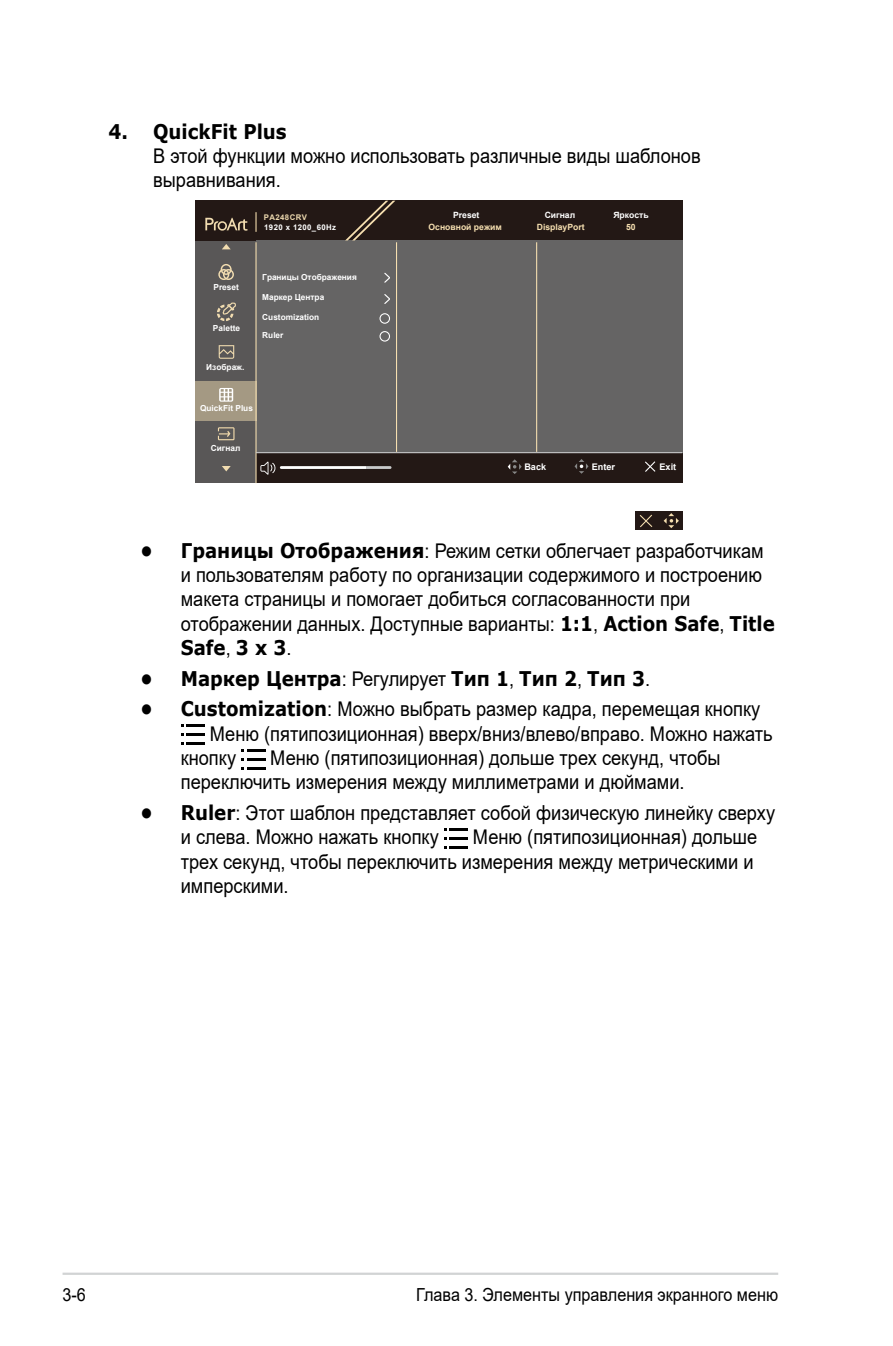
<style>
.page{position:relative;width:893px;height:1346px;background:#fff}
.page>*{position:absolute;margin:0;border:0;box-sizing:border-box;transform-origin:0 0}
.t1{font:20.25px/24.3px "Arial";color:#000;scale:.9 1}
.t2{font:700 20.25px "Verdana";color:#000;scale:.9 1}
.t3{font:18px "Arial";color:#000;scale:.9 1}
.t4{font:700 9px "Arial";color:#fff}
.t5{font:700 8.55px "Arial";color:#f6dfb0}
.t6{font:700 8.55px "Arial";color:#fff}
.t7{font:700 8.33px/17.8px "Arial";color:#fff}
.t8{font:700 7.88px "Arial";letter-spacing:.05em;color:#fff}
.t9{font:700 7.88px "Arial";letter-spacing:.05em;color:#ecd8ae}
.s1{font-family:"Verdana";font-weight:700}
.s2{font-family:"Arial";font-weight:400}
</style>
<div class="page">
<hr style="left:63px;top:1272px;width:715px;height:3px;background:#d1d3d4">
<div style="left:635px;top:511px;width:47px;height:18px;background:#231815"></div>
<svg style="left:640px;top:515px;width:12px;height:12px"></svg>
<svg style="left:664px;top:513px;width:15px;height:15px"></svg>
<div style="left:195px;top:241px;width:61px;height:242px;background:#595757"></div>
<div style="left:195px;top:200px;width:487px;height:41px;background:#231815"></div>
<div style="left:256px;top:453px;width:426px;height:30px;background:#231815"></div>
<div style="left:256px;top:241px;width:426px;height:212px;background:#656464"></div>
<svg style="left:345px;top:201px;width:50px;height:39px"></svg>
<hr style="left:255px;top:212px;width:2px;height:20px;background:#f6dfb0">
<hr style="left:396px;top:242px;width:1px;height:210px;background:#f6dfb0">
<hr style="left:255px;top:242px;width:2px;height:241px;background:#f6dfb0">
<hr style="left:536px;top:242px;width:1px;height:210px;background:#f6dfb0">
<hr style="left:256px;top:452px;width:426px;height:1px;background:#c8c9ca">
<svg style="left:260px;top:461px;width:131px;height:14px"></svg>
<svg style="left:205px;top:218px;width:43px;height:13px"></svg>
<svg style="left:645px;top:461px;width:11px;height:11px"></svg>
<svg style="left:508px;top:459px;width:14px;height:15px"></svg>
<svg style="left:574px;top:459px;width:14px;height:15px"></svg>
<svg style="left:222px;top:466px;width:9px;height:5px"></svg>
<svg style="left:222px;top:244px;width:9px;height:5px"></svg>
<svg style="left:218px;top:264px;width:16px;height:16px"></svg>
<svg style="left:217px;top:303px;width:19px;height:18px"></svg>
<svg style="left:219px;top:345px;width:15px;height:14px"></svg>
<svg style="left:384px;top:294px;width:6px;height:10px"></svg>
<svg style="left:384px;top:273px;width:6px;height:10px"></svg>
<div style="left:195px;top:381px;width:61px;height:39px;background:#a49983"></div>
<svg style="left:219px;top:388px;width:14px;height:14px"></svg>
<svg style="left:218px;top:427px;width:17px;height:13px"></svg>
<svg style="left:379px;top:331px;width:11px;height:11px"></svg>
<svg style="left:379px;top:313px;width:11px;height:11px"></svg>
<svg style="left:181px;top:725px;width:24px;height:2px"></svg>
<svg style="left:181px;top:734px;width:24px;height:2px"></svg>
<svg style="left:181px;top:743px;width:24px;height:2px"></svg>
<svg style="left:241px;top:749px;width:24px;height:2px"></svg>
<svg style="left:241px;top:758px;width:24px;height:2px"></svg>
<svg style="left:241px;top:767px;width:24px;height:2px"></svg>
<hr style="left:450px;top:828px;width:18px;height:3px;background:#000">
<hr style="left:450px;top:837px;width:18px;height:3px;background:#000">
<hr style="left:450px;top:846px;width:18px;height:3px;background:#000">
<p class="t2" style="left:108px;top:117px;width:200px">4. QuickFit Plus</p>
<p class="t1" style="left:153px;top:143px;width:610px">В этой функции можно использовать различные виды шаблонов выравнивания.</p>
<p class="t6" style="left:453px;top:209px;width:28px">Preset</p>
<p class="t5" style="left:429px;top:221px;width:75px">Основной режим</p>
<p class="t6" style="left:545px;top:209px;width:32px">Сигнал</p>
<p class="t5" style="left:537px;top:221px;width:49px">DisplayPort</p>
<p class="t6" style="left:613px;top:209px;width:37px">Яpкocть</p>
<p class="t5" style="left:626px;top:221px;width:11px">50</p>
<p class="t9" style="left:264px;top:212px;width:45px">PA248CRV</p>
<p class="t8" style="left:264px;top:222px;width:73px">1920 x 1200_60Hz</p>
<p class="t7" style="left:214px;top:278px;width:27px">Preset</p>
<p class="t7" style="left:213px;top:319px;width:29px">Palette</p>
<p class="t7" style="left:206px;top:359px;width:40px">Изображ.</p>
<p class="t7" style="left:262px;top:269px;width:96px">Границы Отображения</p>
<p class="t7" style="left:262px;top:289px;width:63px">Маркер Центра</p>
<p class="t7" style="left:262px;top:309px;width:58px">Customization<br>Ruler</p>
<p class="t7" style="left:200px;top:399px;width:54px">QuickFit Plus</p>
<p class="t7" style="left:211px;top:439px;width:31px">Сигнал</p>
<p class="t4" style="left:524px;top:461px;width:23px">Back</p>
<p class="t4" style="left:592px;top:461px;width:25px">Enter</p>
<p class="t4" style="left:659px;top:461px;width:18px">Exit</p>
<p class="t1" style="left:181px;top:538px;width:662px;text-indent:-40px"><span class="s1">• Границы Отображения</span>: Режим сетки облегчает разработчикам и пользователям работу по организации содержимого и построению макета страницы и помогает добиться согласованности при отображении данных. Доступные варианты: <span class="s1">1:1</span>, <span class="s1">Action Safe</span>, <span class="s1">Title</span></p>
<p class="t2" style="left:181px;top:633px;width:124px">Safe<span class="s2">,</span> 3 x 3<span class="s2">.</span></p>
<p class="t2" style="left:140px;top:664px;width:568px">• Маркер Центра<span class="s2">: Регулирует</span> Тип 1<span class="s2">,</span> Тип 2<span class="s2">,</span> Тип 3<span class="s2">.</span></p>
<p class="t1" style="left:140px;top:697px;width:690px"><span class="s1">• Customization</span>: Можно выбрать размер кадра, перемещая кнопку</p>
<p class="t1" style="left:210px;top:721px;width:627px">Меню (пятипозиционная) вверх/вниз/влево/вправо. Можно нажать</p>
<p class="t1" style="left:181px;top:745px;width:63px">кнопку</p>
<p class="t1" style="left:181px;top:745px;width:601px;text-indent:89px">Меню (пятипозиционная) дольше трех секунд, чтобы переключить измерения между миллиметрами и дюймами.</p>
<p class="t1" style="left:181px;top:801px;width:662px;text-indent:-40px"><span class="s1">• Ruler</span>: Этот шаблон представляет собой физическую линейку сверху и слева. Можно нажать кнопку</p>
<p class="t1" style="left:181px;top:825px;width:642px;text-indent:292px">Меню (пятипозиционная) дольше трех секунд, чтобы переключить измерения между метрическими и имперскими.</p>
<p class="t3" style="left:63px;top:1282px;width:28px">3-6</p>
<p class="t3" style="left:416px;top:1282px;width:404px">Глава 3. Элементы управления экранного меню</p>
</div>
